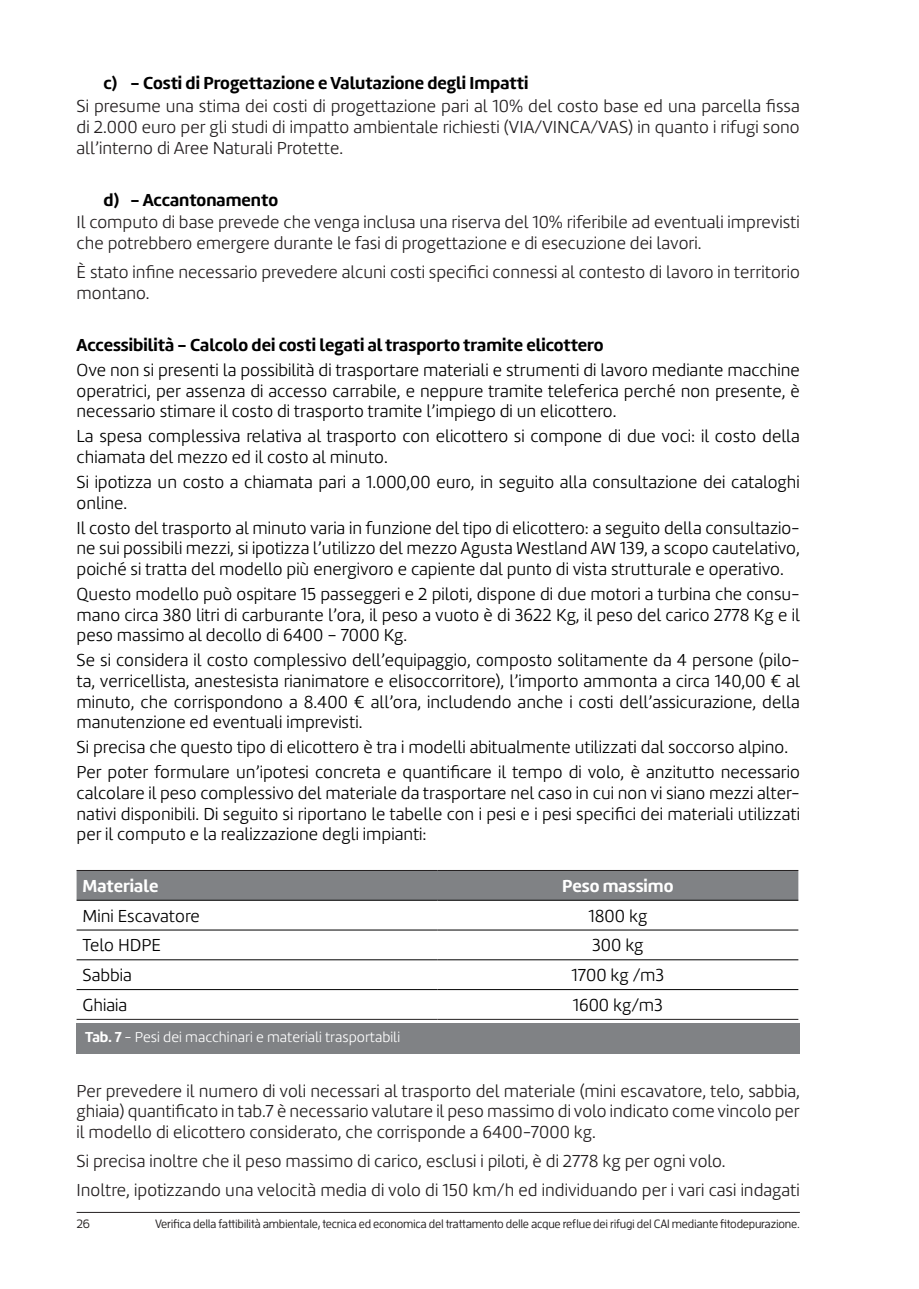
<style>
.page{position:relative;width:919px;height:1289px;background:#fff}
.page>*{position:absolute;margin:0;border:0;box-sizing:border-box;transform-origin:0 0}
.Normale__Web_1{font:300 18px/20.7px "Marine";color:#000;text-align:justify}
.Testo{font:300 18px/20.7px "Marine";color:#231f20;text-align:justify}
.Normale__Web_1-2{font:700 18px "Marine";color:#000}
.Normale__Web_1-3{font:700 18px "Marine";color:#fff}
.DIDA{font:300 15px "Marine";color:#fff}
.t1{font:500 12px "Enzo OT";letter-spacing:-.02em;color:#231f20}
.s1{font-weight:700}
</style>
<div class="page">
<hr style="left:77px;top:1211px;width:722px;height:1px;background:#231f20">
<div style="left:77px;top:871px;width:721px;height:28px;background:#808285"></div>
<hr style="left:77px;top:870px;width:360px;height:1px;background:#231f20">
<hr style="left:437px;top:870px;width:361px;height:1px;background:#231f20">
<hr style="left:77px;top:1018px;width:360px;height:1px;background:#231f20">
<hr style="left:437px;top:1018px;width:361px;height:1px;background:#231f20">
<hr style="left:77px;top:899px;width:360px;height:1px;background:#000">
<hr style="left:437px;top:899px;width:361px;height:1px;background:#000">
<hr style="left:77px;top:929px;width:360px;height:1px;background:#000">
<hr style="left:437px;top:929px;width:361px;height:1px;background:#000">
<hr style="left:77px;top:959px;width:360px;height:1px;background:#000">
<hr style="left:437px;top:959px;width:361px;height:1px;background:#000">
<hr style="left:77px;top:989px;width:360px;height:1px;background:#000">
<hr style="left:437px;top:989px;width:361px;height:1px;background:#000">
<div style="left:77px;top:1023px;width:722px;height:31px;background:#808285"></div>
<p class="Normale__Web_1-2" style="left:104px;top:72px;width:426px">c) - Costi di Progettazione e Valutazione degli Impatti</p>
<p class="Testo" style="left:77px;top:96px;width:724px">Si presume una stima dei costi di progettazione pari al 10% del costo base ed una parcella fissa di 2.000 euro per gli studi di impatto ambientale richiesti (VIA/VINCA/VAS) in quanto i rifugi sono all’interno di Aree Naturali Protette.</p>
<p class="Normale__Web_1-2" style="left:104px;top:188px;width:176px">d) - Accantonamento</p>
<p class="Testo" style="left:77px;top:212px;width:724px">Il computo di base prevede che venga inclusa una riserva del 10% riferibile ad eventuali imprevisti che potrebbero emergere durante le fasi di progettazione e di esecuzione dei lavori.</p>
<p class="Testo" style="left:77px;top:262px;width:724px">È stato infine necessario prevedere alcuni costi specifici connessi al contesto di lavoro in territorio montano.</p>
<p class="Normale__Web_1-2" style="left:77px;top:333px;width:528px">Accessibilità - Calcolo dei costi legati al trasporto tramite elicottero</p>
<p class="Normale__Web_1" style="left:77px;top:359px;width:724px">Ove non si presenti la possibilità di trasportare materiali e strumenti di lavoro mediante macchine operatrici, per assenza di accesso carrabile, e neppure tramite teleferica perché non presente, è necessario stimare il costo di trasporto tramite l’impiego di un elicottero.</p>
<p class="Normale__Web_1" style="left:77px;top:426px;width:724px">La spesa complessiva relativa al trasporto con elicottero si compone di due voci: il costo della chiamata del mezzo ed il costo al minuto.</p>
<p class="Normale__Web_1" style="left:77px;top:471px;width:724px">Si ipotizza un costo a chiamata pari a 1.000,00 euro, in seguito alla consultazione dei cataloghi online.</p>
<p class="Normale__Web_1" style="left:77px;top:517px;width:724px">Il costo del trasporto al minuto varia in funzione del tipo di elicottero: a seguito della consultazio&shy;ne sui possibili mezzi, si ipotizza l’utilizzo del mezzo Agusta Westland AW 139, a scopo cautelativo, poiché si tratta del modello più energivoro e capiente dal punto di vista strutturale e operativo.</p>
<p class="Normale__Web_1" style="left:77px;top:583px;width:724px">Questo modello può ospitare 15 passeggeri e 2 piloti, dispone di due motori a turbina che consu&shy;mano circa 380 litri di carburante l’ora, il peso a vuoto è di 3622 Kg, il peso del carico 2778 Kg e il peso massimo al decollo di 6400 – 7000 Kg.</p>
<p class="Normale__Web_1" style="left:77px;top:649px;width:724px">Se si considera il costo complessivo dell’equipaggio, composto solitamente da 4 persone (pilo&shy;ta, verricellista, anestesista rianimatore e elisoccorritore), l’importo ammonta a circa 140,00 € al minuto, che corrispondono a 8.400 € all’ora, includendo anche i costi dell’assicurazione, della manutenzione ed eventuali imprevisti.</p>
<p class="Normale__Web_1" style="left:77px;top:736px;width:713px">Si precisa che questo tipo di elicottero è tra i modelli abitualmente utilizzati dal soccorso alpino.</p>
<p class="Normale__Web_1" style="left:77px;top:761px;width:724px">Per poter formulare un’ipotesi concreta e quantificare il tempo di volo, è anzitutto necessario calcolare il peso complessivo del materiale da trasportare nel caso in cui non vi siano mezzi alter&shy;nativi disponibili. Di seguito si riportano le tabelle con i pesi e i pesi specifici dei materiali utilizzati per il computo e la realizzazione degli impianti:</p>
<p class="Normale__Web_1-3" style="left:83px;top:873px;width:77px">Materiale</p>
<p class="Normale__Web_1-3" style="left:562px;top:873px;width:113px">Peso massimo</p>
<p class="Normale__Web_1" style="left:83px;top:905px;width:119px">Mini Escavatore</p>
<p class="Normale__Web_1" style="left:588px;top:905px;width:60px">1800 kg</p>
<p class="Normale__Web_1" style="left:83px;top:934px;width:80px">Telo HDPE</p>
<p class="Normale__Web_1" style="left:592px;top:934px;width:53px">300 kg</p>
<p class="Normale__Web_1" style="left:83px;top:964px;width:51px">Sabbia</p>
<p class="Normale__Web_1" style="left:571px;top:964px;width:94px">1700 kg /m3</p>
<p class="Normale__Web_1" style="left:83px;top:994px;width:46px">Ghiaia</p>
<p class="Normale__Web_1" style="left:572px;top:994px;width:92px">1600 kg/m3</p>
<p class="DIDA" style="left:85px;top:1028px;width:316px"><span class="s1">Tab. 7</span> - Pesi dei macchinari e materiali trasportabili</p>
<p class="Testo" style="left:77px;top:1080px;width:724px">Per prevedere il numero di voli necessari al trasporto del materiale (mini escavatore, telo, sabbia, ghiaia) quantificato in tab.7 è necessario valutare il peso massimo di volo indicato come vincolo per il modello di elicottero considerato, che corrisponde a 6400-7000 kg.</p>
<p class="Testo" style="left:77px;top:1150px;width:650px">Si precisa inoltre che il peso massimo di carico, esclusi i piloti, è di 2778 kg per ogni volo.</p>
<p class="Testo" style="left:77px;top:1179px;width:724px">Inoltre, ipotizzando una velocità media di volo di 150 km/h ed individuando per i vari casi indagati</p>
<p class="t1" style="left:77px;top:1216px;width:15px">26</p>
<p class="t1" style="left:155px;top:1216px;width:646px">Verifica della fattibilità ambientale, tecnica ed economica del trattamento delle acque reflue dei rifugi del CAI mediante fitodepurazione.</p>
</div>
